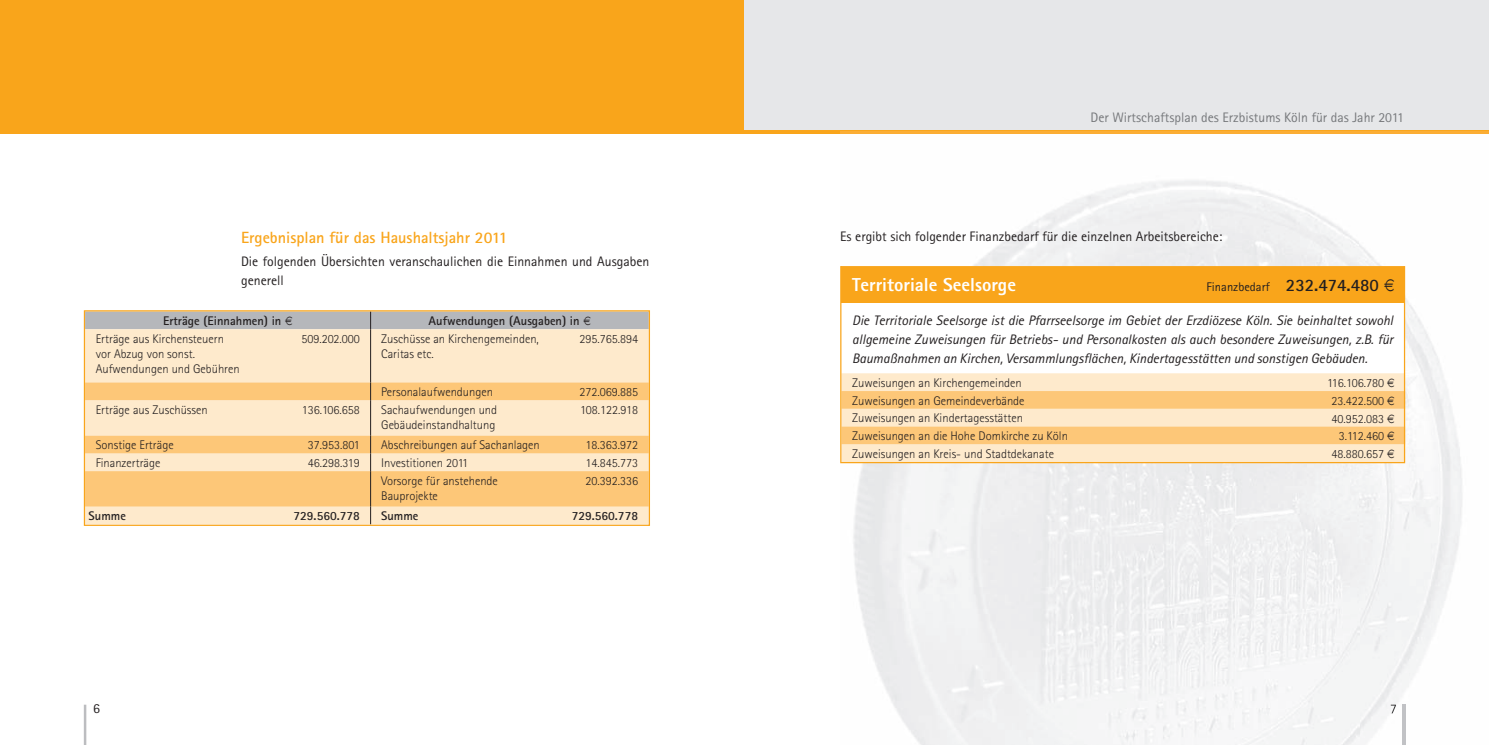
<style>
.page{position:relative;width:1489px;height:745px;background:#fff}
.page>*{position:absolute;margin:0;border:0;box-sizing:border-box;transform-origin:0 0}
.t1{font:800 18.75px "Rotis Sans Serif";color:#fff}
.t2{font:700 16.25px "Rotis Sans Serif";color:#f9a51b}
.t3{font:italic 13.75px/18.8px "Rotis Sans Serif";color:#231f20;text-align:justify}
.t4{font:13.75px/18.8px "Rotis Sans Serif";color:#231f20}
.t5{font:13.75px "Rotis Sans Serif";color:#76787b}
.t6{font:300 12.5px/15px "Rotis Sans Serif";color:#231f20}
.t7{font:700 12.5px "Rotis Sans Serif";color:#231f20}
.t8{font:12.5px "Rotis Sans Serif";color:#231f20}
.s1{font-family:"Euro Logo";font-weight:400}
.s2{font-weight:700;font-size:17.5px}
.s3{font-family:"Euro Logo";font-size:17.5px}
</style>
<div class="page">
<div style="left:0;top:0;width:744px;height:133px;background:#f9a51b"></div>
<hr style="left:84px;top:704px;width:2px;height:40px;background:#bcbdc0">
<div style="left:744px;top:0;width:744px;height:133px;background:#e6e7e9"></div>
<hr style="left:744px;top:130px;width:744px;height:3px;background:#f9a51b">
<img style="left:840px;top:132px;width:648px;height:612px">
<img style="left:1402px;top:704px;width:2px;height:40px">
<svg style="left:1390px;top:704px;width:5px;height:9px"></svg>
<div style="left:840px;top:267px;width:563px;height:194px;background:#fff"></div>
<div style="left:841px;top:267px;width:563px;height:35px;background:#f9a51b"></div>
<div style="left:842px;top:373px;width:560px;height:88px;background:#feeacc"></div>
<svg style="left:842px;top:391px;width:560px;height:53px;background:#fdd294"></svg>
<div style="left:840px;top:266px;width:564px;height:197px;border:1px solid #f9a51b"></div>
<div style="left:86px;top:329px;width:562px;height:194px;background:#feeacc"></div>
<svg style="left:86px;top:382px;width:562px;height:124px;background:#fdd69c"></svg>
<hr style="left:370px;top:329px;width:1px;height:53px;background:#231f20">
<svg style="left:370px;top:382px;width:1px;height:18px"></svg>
<hr style="left:370px;top:400px;width:1px;height:35px;background:#231f20">
<svg style="left:370px;top:435px;width:1px;height:36px"></svg>
<hr style="left:370px;top:471px;width:1px;height:35px;background:#231f20">
<svg style="left:370px;top:506px;width:1px;height:17px"></svg>
<div style="left:86px;top:312px;width:562px;height:17px;background:#b5b7bb"></div>
<div style="left:84px;top:310px;width:566px;height:215px;border:1px solid #f9a51b"></div>
<p class="t2" style="left:241px;top:227px;width:268px">Ergebnisplan für das Haushaltsjahr 2011</p>
<p class="t4" style="left:241px;top:251px;width:410px">Die folgenden Übersichten veranschaulichen die Einnahmen und Ausgaben generell</p>
<p class="t7" style="left:163px;top:313px;width:131px">Erträge (Einnahmen) in <span class="s1">7</span></p>
<p class="t7" style="left:428px;top:313px;width:163px">Aufwendungen (Ausgaben) in <span class="s1">7</span></p>
<p class="t6" style="left:96px;top:331px;width:145px">Erträge aus Kirchensteuern vor Abzug von sonst.<br>Aufwendungen und Gebühren</p>
<p class="t6" style="left:301px;top:331px;width:60px">509.202.000</p>
<p class="t6" style="left:381px;top:331px;width:159px">Zuschüsse an Kirchengemeinden,<br>Caritas etc.</p>
<p class="t6" style="left:579px;top:331px;width:60px">295.765.894</p>
<p class="t6" style="left:381px;top:384px;width:113px">Personalaufwendungen</p>
<p class="t6" style="left:579px;top:384px;width:60px">272.069.885</p>
<p class="t6" style="left:96px;top:402px;width:113px">Erträge aus Zuschüssen</p>
<p class="t6" style="left:302px;top:402px;width:60px">136.106.658</p>
<p class="t6" style="left:381px;top:402px;width:117px">Sachaufwendungen und<br>Gebäudeinstandhaltung</p>
<p class="t6" style="left:580px;top:402px;width:59px">108.122.918</p>
<p class="t6" style="left:96px;top:437px;width:79px">Sonstige Erträge</p>
<p class="t6" style="left:308px;top:437px;width:54px">37.953.801</p>
<p class="t6" style="left:381px;top:437px;width:160px">Abschreibungen auf Sach anlagen</p>
<p class="t6" style="left:585px;top:437px;width:54px">18.363.972</p>
<p class="t6" style="left:96px;top:455px;width:66px">Finanzerträge</p>
<p class="t6" style="left:308px;top:455px;width:54px">46.298.319</p>
<p class="t6" style="left:381px;top:455px;width:89px">Investitionen 2011</p>
<p class="t6" style="left:585px;top:455px;width:54px">14.845.773</p>
<p class="t6" style="left:381px;top:473px;width:118px">Vorsorge für anstehende<br>Bau projekte</p>
<p class="t6" style="left:585px;top:473px;width:54px">20.392.336</p>
<p class="t7" style="left:89px;top:508px;width:39px">Summe</p>
<p class="t7" style="left:293px;top:508px;width:68px">729.560.778</p>
<p class="t7" style="left:381px;top:508px;width:39px">Summe</p>
<p class="t7" style="left:571px;top:508px;width:68px">729.560.778</p>
<p class="t4" style="left:93px;top:698px;width:8px">6</p>
<p class="t5" style="left:1090px;top:109px;width:315px">Der Wirtschaftsplan des Erzbistums Köln für das Jahr 2011</p>
<p class="t4" style="left:840px;top:227px;width:384px">Es ergibt sich folgender Finanzbedarf für die einzelnen Arbeitsbereiche:</p>
<p class="t1" style="left:852px;top:272px;width:165px">Territoriale Seelsorge</p>
<p class="t8" style="left:1206px;top:279px;width:189px">Finanzbedarf <span class="s2">232.474.480</span> <span class="s3">7</span></p>
<p class="t3" style="left:852px;top:311px;width:542px">Die Territoriale Seelsorge ist die Pfarrseelsorge im Gebiet der Erzdiözese Köln. Sie beinhaltet sowohl allgemeine Zuweisungen für Betriebs- und Personalkosten als auch besondere Zuweisungen, z.B. für Baumaßnahmen an Kirchen, Versammlungsflächen, Kindertagesstätten und sonstigen Gebäuden.</p>
<p class="t6" style="left:852px;top:375px;width:171px">Zuweisungen an Kirchengemeinden</p>
<p class="t6" style="left:1327px;top:375px;width:69px">116.106.780 <span class="s1">7</span></p>
<p class="t6" style="left:852px;top:392px;width:174px">Zuweisungen an Gemeindeverbände</p>
<p class="t6" style="left:1331px;top:393px;width:65px">23.422.500 <span class="s1">7</span></p>
<p class="t6" style="left:852px;top:410px;width:172px">Zuweisungen an Kindertagesstätten</p>
<p class="t6" style="left:1331px;top:410px;width:65px">40.952.083 <span class="s1">7</span></p>
<p class="t6" style="left:852px;top:428px;width:217px">Zuweisungen an die Hohe Domkirche zu Köln</p>
<p class="t6" style="left:1338px;top:428px;width:57px">3.112.460 <span class="s1">7</span></p>
<p class="t6" style="left:852px;top:446px;width:203px">Zuweisungen an Kreis- und Stadtdekanate</p>
<p class="t6" style="left:1331px;top:446px;width:65px">48.880.657 <span class="s1">7</span></p>
</div>
